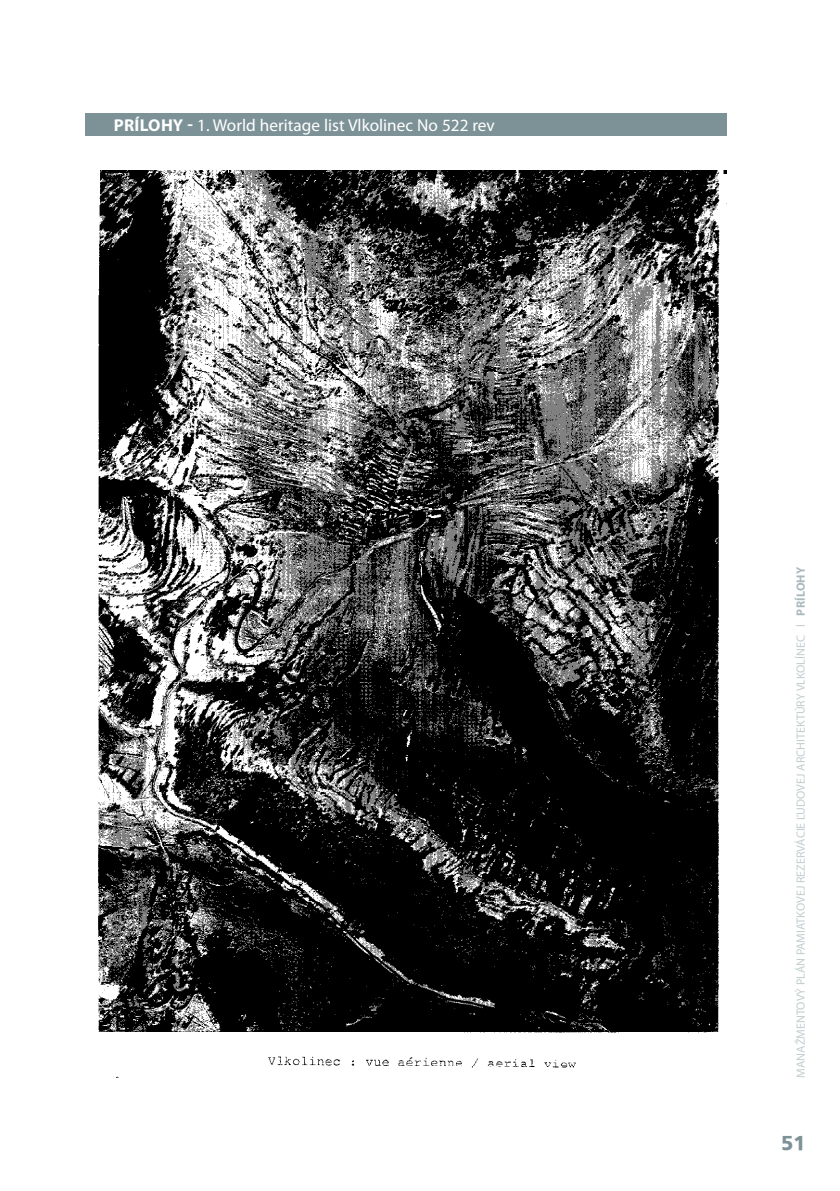
<style>
.page{position:relative;width:840px;height:1191px;background:#fff}
.page>*{position:absolute;margin:0;border:0;box-sizing:border-box;transform-origin:0 0}
.t1{font:20px "Humanist 777 Blk AT";color:#7d9297}
.t2{font:17.2px "Myriad Pro";color:#fff}
.t3{font:12px "Myriad Pro";color:#c2ced1}
.s1{font-weight:700}
.s2{font-weight:700;color:#a9b9bd}
</style>
<div class="page">
<img style="left:98px;top:170px;width:628px;height:908px">
<div style="left:85px;top:113px;width:641px;height:23px;background:#7d9297"></div>
<h2 class="t2" style="left:114px;top:115px;width:382px"><span class="s1">Prílohy -</span> 1. World heritage list Vlkolinec No 522 rev</h2>
<p class="t3" style="left:792px;top:1077px;width:512px;rotate:-90deg">MANAŽMENTOVÝ PLÁN PAMIATKOVEJ REZERVÁCIE ĽUDOVEJ ARCHITEKTÚRY VLKOLÍNEC l <span class="s2">Prílohy</span></p>
<h1 class="t1" style="left:780px;top:1130px;width:26px">51</h1>
</div>
